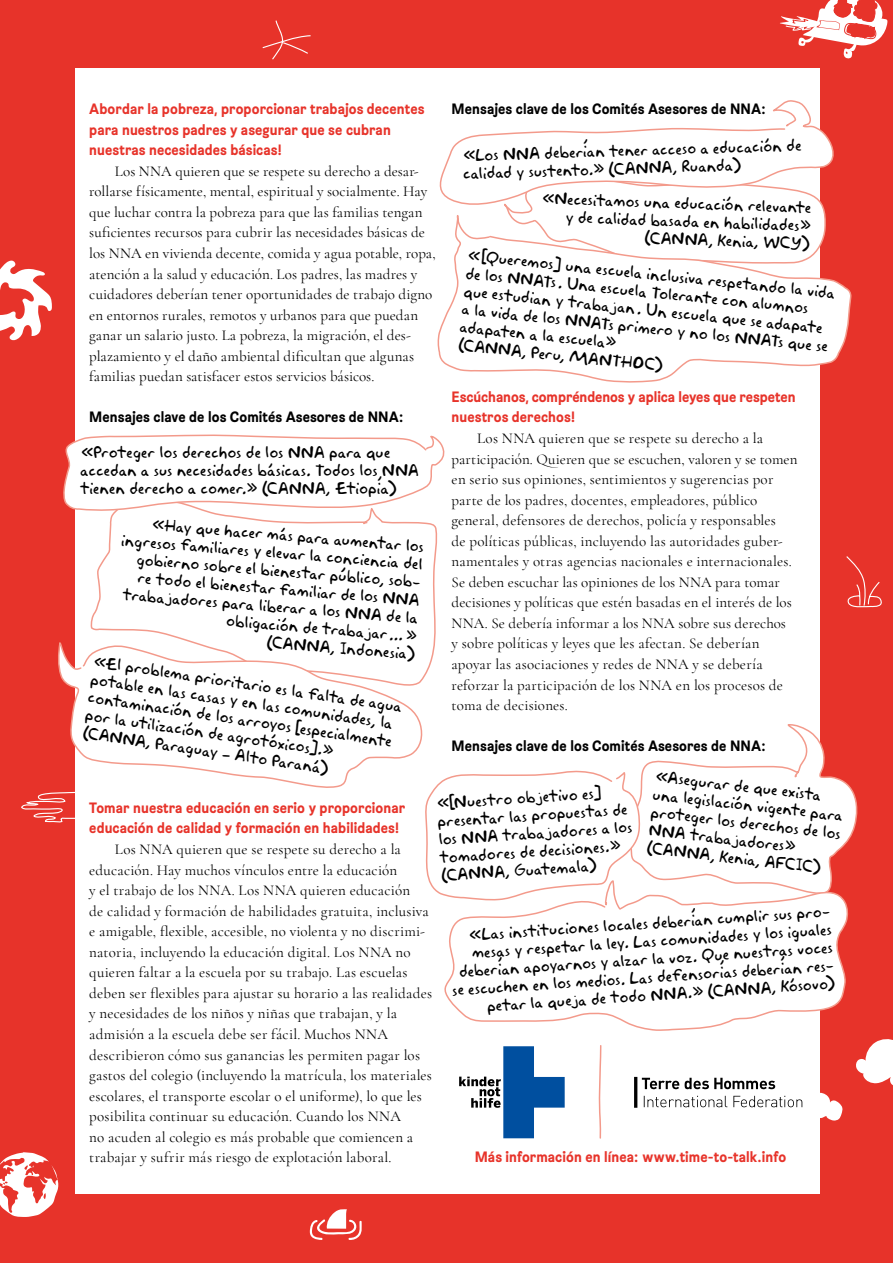
<style>
.page{position:relative;width:893px;height:1263px;background:#e7332a}
.page>*{position:absolute;margin:0;border:0;box-sizing:border-box;transform-origin:0 0}
.t1{font:15px/20.5px "Cormorant Garamond";letter-spacing:.01em;color:#000}
.t2{font:15px/18px "Akbar Plain";letter-spacing:.015em;color:#000}
.t3{font:700 15px/20.5px "Brezel Grotesk";letter-spacing:.005em;color:#e7332a}
.t4{font:700 15px "Brezel Grotesk";letter-spacing:.01em;color:#000}
</style>
<div class="page">
<div style="left:75px;top:68px;width:745px;height:1125px;background:#fff"></div>
<svg style="left:90px;top:511px;width:348px;height:165px"></svg>
<svg style="left:21px;top:792px;width:54px;height:30px"></svg>
<svg style="left:310px;top:1209px;width:52px;height:31px"></svg>
<svg style="left:856px;top:1039px;width:37px;height:47px"></svg>
<svg style="left:459px;top:1046px;width:106px;height:92px"></svg>
<svg style="left:634px;top:1077px;width:209px;height:44px"></svg>
<svg style="left:599px;top:1045px;width:3px;height:94px"></svg>
<svg style="left:0;top:260px;width:52px;height:81px"></svg>
<svg style="left:780px;top:0;width:107px;height:59px"></svg>
<svg style="left:846px;top:556px;width:36px;height:52px"></svg>
<svg style="left:262px;top:20px;width:49px;height:40px"></svg>
<svg style="left:0;top:1152px;width:59px;height:65px"></svg>
<svg style="left:56px;top:639px;width:369px;height:154px"></svg>
<svg style="left:63px;top:434px;width:382px;height:77px"></svg>
<svg style="left:439px;top:100px;width:395px;height:90px"></svg>
<svg style="left:423px;top:724px;width:435px;height:171px"></svg>
<svg style="left:442px;top:879px;width:406px;height:152px"></svg>
<svg style="left:438px;top:190px;width:414px;height:193px"></svg>
<p class="t4" style="left:452px;top:99px;width:316px">Mensajes clave de los Comités Asesores de NNA:</p>
<p class="t3" style="left:89px;top:98px;width:337px">Abordar la pobreza, proporcionar trabajos decentes para nuestros padres y asegurar que se cubran nuestras necesidades básicas!</p>
<p class="t1" style="left:89px;top:160px;width:348px;text-indent:26px">Los NNA quieren que se respete su derecho a desar&shy;rollarse físicamente, mental, espiritual y socialmente. Hay que luchar contra la pobreza para que las familias tengan suficientes recursos para cubrir las necesidades básicas de los NNA en vivienda decente, comida y agua potable, ropa, atención a la salud y educación. Los padres, las madres y cuidadores deberían tener oportunidades de trabajo digno en entornos rurales, remotos y urbanos para que puedan ganar un salario justo. La pobreza, la migración, el des&shy;plazamiento y el daño ambiental dificultan que algunas familias puedan satisfacer estos servicios básicos.</p>
<p class="t4" style="left:89px;top:408px;width:316px">Mensajes clave de los Comités Asesores de NNA:</p>
<p class="t2" style="left:462px;top:146px;width:341px;rotate:-2deg">«Los NNA deberían tener acceso a educación de calidad y sustento.» (CANNA, Ruanda)</p>
<p class="t2" style="left:542px;top:188px;width:271px;text-align:right;rotate:2deg">«Necesitamos una educación relevante y de calidad basada en habilidades» (CANNA, Kenia, WCY)</p>
<p class="t2" style="left:469px;top:244px;width:371px;rotate:6deg">«[Queremos] una escuela inclusiva respetando la vida de los NNATs. Una escuela Tolerante con alumnos que estudian y trabajan. Un escuela que se adapate a la vida de los NNATs primero y no los NNATs que se adapaten a la escuela»<br>(CANNA, Peru, MANTHOC)</p>
<p class="t3" style="left:452px;top:386px;width:345px">Escúchanos, compréndenos y aplica leyes que respeten nuestros derechos!</p>
<p class="t1" style="left:452px;top:428px;width:347px;text-indent:26px">Los NNA quieren que se respete su derecho a la participación. Quieren que se escuchen, valoren y se tomen en serio sus opiniones, sentimientos y sugerencias por parte de los padres, docentes, empleadores, público general, defensores de derechos, policía y responsables<br>de políticas públicas, incluyendo las autoridades guber&shy;namentales y otras agencias nacionales e internacionales.<br>Se deben escuchar las opiniones de los NNA para tomar decisiones y políticas que estén basadas en el interés de los NNA. Se debería informar a los NNA sobre sus derechos<br>y sobre políticas y leyes que les afectan. Se deberían apoyar las asociaciones y redes de NNA y se debería reforzar la participación de los NNA en los procesos de toma de decisiones.</p>
<p class="t4" style="left:452px;top:736px;width:316px">Mensajes clave de los Comités Asesores de NNA:</p>
<p class="t2" style="left:81px;top:442px;width:340px">«Proteger los derechos de los NNA para que accedan a sus necesidades básicas. Todos los NNA tienen derecho a comer.» (CANNA, Etiopía)</p>
<p class="t2" style="left:124px;top:511px;width:304px;text-align:right;rotate:5deg">«Hay que hacer más para aumentar los ingresos familiares y elevar la conciencia del gobierno sobre el bienestar público, sob&shy;re todo el bienestar familiar de los NNA trabajadores para liberar a los NNA de la obligación de trabajar ...»<br>(CANNA, Indonesia)</p>
<p class="t2" style="left:94px;top:652px;width:314px;rotate:8deg">«El problema prioritario es la falta de agua potable en las casas y en las comunidades, la contaminación de los arroyos [especialmente por la utilización de agrotóxicos].» (CANNA, Paraguay – Alto Paraná)</p>
<p class="t2" style="left:656px;top:766px;width:193px;rotate:6deg">«Asegurar de que exista una legislación vigente para proteger los derechos de los<br>NNA trabajadores» (CANNA, Kenia, AFCIC)</p>
<p class="t2" style="left:436px;top:794px;width:196px;rotate:-4deg">«[Nuestro objetivo es] presentar las propuestas de los NNA trabajadores a los tomadores de decisiones.» (CANNA, Guatemala)</p>
<p class="t2" style="left:448px;top:927px;width:384px;text-align:right;rotate:-4deg">«Las instituciones locales deberían cumplir sus pro&shy;mesas y respetar la ley. Las comunidades y los iguales deberían apoyarnos y alzar la voz. Que nuestras voces se escuchen en los medios. Las defensorías deberían res&shy;petar la queja de todo NNA.» (CANNA, Kósovo)</p>
<p class="t3" style="left:89px;top:797px;width:317px">Tomar nuestra educación en serio y proporcionar educación de calidad y formación en habilidades!</p>
<p class="t1" style="left:89px;top:839px;width:344px;text-indent:26px">Los NNA quieren que se respete su derecho a la educación. Hay muchos vínculos entre la educación<br>y el trabajo de los NNA. Los NNA quieren educación<br>de calidad y formación de habilidades gratuita, inclusiva e amigable, flexible, accesible, no violenta y no discrimi&shy;natoria, incluyendo la educación digital. Los NNA no quieren faltar a la escuela por su trabajo. Las escuelas deben ser flexibles para ajustar su horario a las realidades y necesidades de los niños y niñas que trabajan, y la admisión a la escuela debe ser fácil. Muchos NNA describieron cómo sus ganancias les permiten pagar los gastos del colegio (incluyendo la matrícula, los materiales escolares, el transporte escolar o el uniforme), lo que les posibilita continuar su educación. Cuando los NNA<br>no acuden al colegio es más probable que comiencen a trabajar y sufrir más riesgo de explotación laboral.</p>
<p class="t3" style="left:475px;top:1146px;width:313px">Más información en línea: www.time-to-talk.info</p>
</div>
